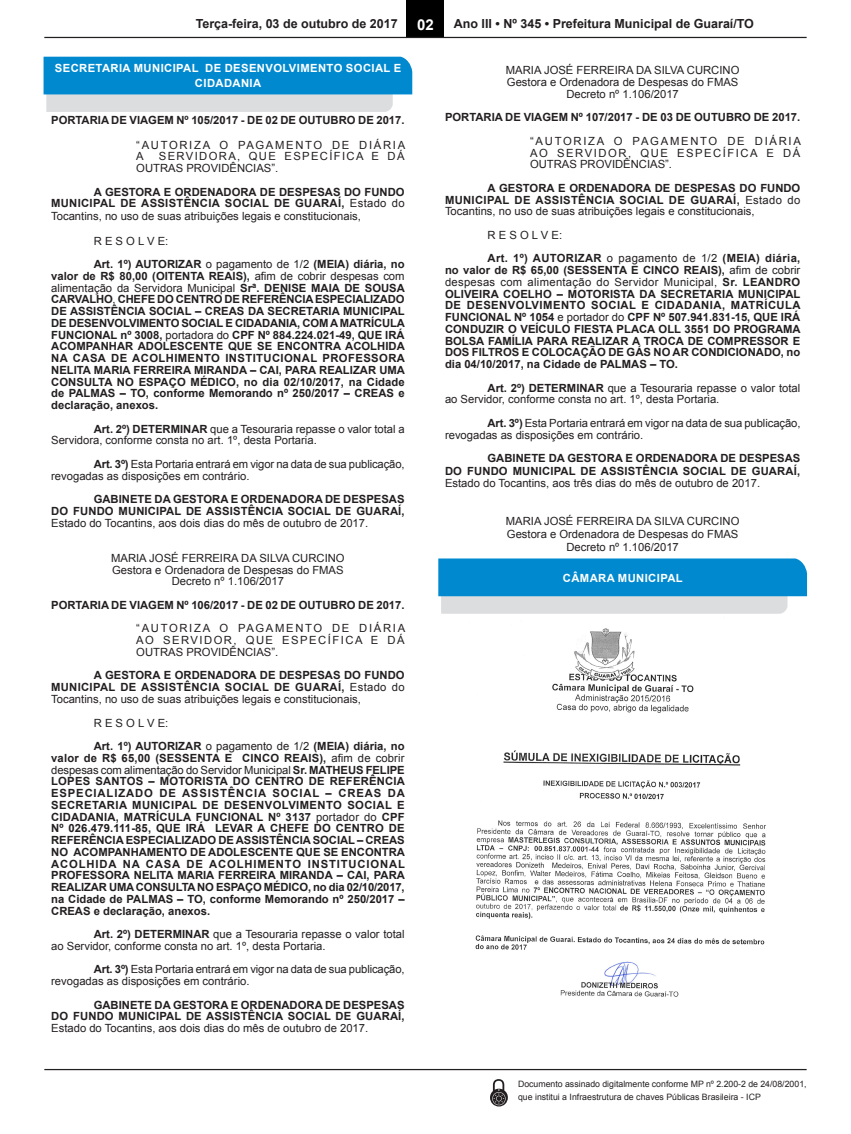
<style>
.page{position:relative;width:851px;height:1134px;background:#fff}
.page>*{position:absolute;margin:0;border:0;box-sizing:border-box;transform-origin:0 0}
.t1{font:700 15px "Arial";color:#fff}
.t2{font:700 12.5px "Arial";color:#231f20}
.CORPO_DE_TEXTO{font:700 11.25px/11.8px "Arial";letter-spacing:.01em;color:#231f20;text-align:justify}
.CORPO_DE_TEXTO-2{font:11.25px/11.8px "Arial";color:#231f20}
.Assinatura{font:11.25px "Arial";color:#231f20}
.EMENTA{font:11.25px/11.8px "Arial";letter-spacing:.12em;color:#231f20;text-align:justify}
.SEM_PARAGRAFO{font:700 11.25px "Arial";color:#231f20}
.t3{font:700 11.25px/15px "Arial";letter-spacing:.035em;color:#fff;text-align:center}
.EMENTA-2{font:11.25px/11.8px "Arial";letter-spacing:.15em;color:#231f20}
.CORPO_DE_TEXTO-3{font:8.75px/12.5px "Arial";color:#231f20}
.s1{font-weight:400}
.s2{font-weight:700}
</style>
<div class="page">
<div style="left:406px;top:0;width:38px;height:37px;background:#000"></div>
<hr style="left:44px;top:37px;width:762px;height:1px;background:#231f20">
<hr style="left:44px;top:1069px;width:762px;height:1px;background:#231f20">
<svg style="left:490px;top:1079px;width:17px;height:27px"></svg>
<svg style="left:44px;top:57px;width:368px;height:55px;background:#47a4d4"></svg>
<svg style="left:438px;top:558px;width:368px;height:56px;background:#49a5d5"></svg>
<img style="left:475px;top:628px;width:291px;height:369px">
<p class="t2" style="left:196px;top:15px;width:203px">Terça-feira, 03 de outubro de 2017</p>
<p class="t1" style="left:417px;top:14px;width:18px">02</p>
<p class="t2" style="left:454px;top:15px;width:301px">Ano III • Nº 345 • Prefeitura Municipal de Guaraí/TO</p>
<p class="t3" style="left:55px;top:61px;width:348px">SECRETARIA MUNICIPAL DE DESENVOLVIMENTO SOCIAL E<br>CIDADANIA</p>
<p class="SEM_PARAGRAFO" style="left:51px;top:113px;width:355px">PORTARIA DE VIAGEM Nº 105/2017 - DE 02 DE OUTUBRO DE 2017.</p>
<p class="EMENTA-2" style="left:136px;top:139px;width:270px">“AUTORIZA O PAGAMENTO DE DIÁRIA<br>A</p>
<p class="EMENTA" style="left:136px;top:151px;width:270px;text-indent:23px">SERVIDORA, QUE ESPECÍFICA E DÁ<br>OUTRAS PROVIDÊNCIAS”.</p>
<p class="CORPO_DE_TEXTO" style="left:51px;top:186px;width:355px;line-height:12.2px;text-indent:43px">A GESTORA E ORDENADORA DE DESPESAS DO FUNDO MUNICIPAL DE ASSISTÊNCIA SOCIAL DE GUARAÍ, <span class="s1">Estado do Tocantins, no uso de suas atribuições legais e constitucionais,</span></p>
<p class="CORPO_DE_TEXTO-2" style="left:94px;top:235px;width:76px">R E S O L V E:</p>
<p class="CORPO_DE_TEXTO" style="left:51px;top:258px;width:355px;text-indent:43px">Art. 1º) AUTORIZAR <span class="s1">o pagamento de 1/2</span> (MEIA) diária, no valor de R$ 80,00 (OITENTA REAIS), <span class="s1">afim de cobrir despesas com alimentação da Servidora Municipal</span> Srª. DENISE MAIA DE SOUSA CARVALHO<span class="s1">,</span> CHEFE DO CENTRO DE REFERÊNCIA ESPECIALIZADO DE ASSISTÊNCIA SOCIAL – CREAS DA SECRETARIA MUNICIPAL DE DESENVOLVIMENTO SOCIAL E CIDADANIA, COM A MATRÍCULA FUNCIONAL nº 3008, <span class="s1">portadora do</span> CPF Nº 884.224.021-49, QUE IRÁ ACOMPANHAR ADOLESCENTE QUE SE ENCONTRA ACOLHIDA NA CASA DE ACOLHIMENTO INSTITUCIONAL PROFESSORA NELITA MARIA FERREIRA MIRANDA – CAI, PARA REALIZAR UMA CONSULTA NO ESPAÇO MÉDICO, no dia 02/10/2017, na Cidade de PALMAS – TO, conforme Memorando nº 250/2017 – CREAS e declaração, anexos.</p>
<p class="CORPO_DE_TEXTO-2" style="left:51px;top:423px;width:355px;text-indent:43px"><span class="s2">Art. 2º) DETERMINAR</span> que a Tesouraria repasse o valor total a<br>Servidora, conforme consta no art. 1º, desta Portaria.</p>
<p class="CORPO_DE_TEXTO-2" style="left:51px;top:458px;width:355px;text-indent:43px"><span class="s2">Art. 3º)</span> Esta Portaria entrará em vigor na data de sua publicação, revogadas as disposições em contrário.</p>
<p class="CORPO_DE_TEXTO" style="left:51px;top:493px;width:355px;text-indent:43px">GABINETE DA GESTORA E ORDENADORA DE DESPESAS DO FUNDO MUNICIPAL DE ASSISTÊNCIA SOCIAL DE GUARAÍ, <span class="s1">Estado do Tocantins, aos dois dias do mês de outubro de 2017.</span></p>
<p class="Assinatura" style="left:111px;top:550px;width:235px">MARIA JOSÉ FERREIRA DA SILVA CURCINO</p>
<p class="Assinatura" style="left:112px;top:562px;width:233px">Gestora e Ordenadora de Despesas do FMAS</p>
<p class="Assinatura" style="left:172px;top:574px;width:114px">Decreto nº 1.106/2017</p>
<p class="SEM_PARAGRAFO" style="left:51px;top:597px;width:355px">PORTARIA DE VIAGEM Nº 106/2017 - DE 02 DE OUTUBRO DE 2017.</p>
<p class="EMENTA" style="left:136px;top:623px;width:270px">“AUTORIZA O PAGAMENTO DE DIÁRIA AO SERVIDOR, QUE ESPECÍFICA E DÁ OUTRAS PROVIDÊNCIAS”.</p>
<p class="CORPO_DE_TEXTO" style="left:51px;top:670px;width:355px;text-indent:43px">A GESTORA E ORDENADORA DE DESPESAS DO FUNDO MUNICIPAL DE ASSISTÊNCIA SOCIAL DE GUARAÍ, <span class="s1">Estado do Tocantins, no uso de suas atribuições legais e constitucionais,</span></p>
<p class="CORPO_DE_TEXTO-2" style="left:94px;top:717px;width:76px">R E S O L V E:</p>
<p class="CORPO_DE_TEXTO" style="left:51px;top:740px;width:355px;text-indent:43px">Art. 1º) AUTORIZAR <span class="s1">o pagamento de 1/2</span> (MEIA) diária, no valor de R$ 65,00 (SESSENTA E CINCO REAIS), <span class="s1">afim de cobrir despesas com alimentação do Servidor Municipal</span> Sr. MATHEUS FELIPE LOPES SANTOS – MOTORISTA DO CENTRO DE REFERÊNCIA ESPECIALIZADO DE ASSISTÊNCIA SOCIAL – CREAS DA SECRETARIA MUNICIPAL DE DESENVOLVIMENTO SOCIAL E CIDADANIA, MATRÍCULA FUNCIONAL Nº 3137 <span class="s1">portador do</span> CPF Nº 026.479.111-85, QUE IRÁ LEVAR A CHEFE DO CENTRO DE REFERÊNCIA ESPECIALIZADO DE ASSISTÊNCIA SOCIAL – CREAS NO ACOMPANHAMENTO DE ADOLESCENTE QUE SE ENCONTRA ACOLHIDA NA CASA DE ACOLHIMENTO INSTITUCIONAL PROFESSORA NELITA MARIA FERREIRA MIRANDA – CAI, PARA REALIZAR UMA CONSULTA NO ESPAÇO MÉDICO, no dia 02/10/2017, na Cidade de PALMAS – TO, conforme Memorando nº 250/2017 – CREAS e declaração, anexos.</p>
<p class="CORPO_DE_TEXTO-2" style="left:51px;top:928px;width:355px;text-indent:43px"><span class="s2">Art. 2º) DETERMINAR</span> que a Tesouraria repasse o valor total ao Servidor, conforme consta no art. 1º, desta Portaria.</p>
<p class="CORPO_DE_TEXTO-2" style="left:51px;top:963px;width:355px;text-indent:43px"><span class="s2">Art. 3º)</span> Esta Portaria entrará em vigor na data de sua publicação, revogadas as disposições em contrário.</p>
<p class="CORPO_DE_TEXTO" style="left:51px;top:999px;width:355px;text-indent:43px">GABINETE DA GESTORA E ORDENADORA DE DESPESAS DO FUNDO MUNICIPAL DE ASSISTÊNCIA SOCIAL DE GUARAÍ, <span class="s1">Estado do Tocantins, aos dois dias do mês de outubro de 2017.</span></p>
<p class="Assinatura" style="left:506px;top:63px;width:235px">MARIA JOSÉ FERREIRA DA SILVA CURCINO</p>
<p class="Assinatura" style="left:507px;top:74px;width:233px">Gestora e Ordenadora de Despesas do FMAS</p>
<p class="Assinatura" style="left:566px;top:86px;width:114px">Decreto nº 1.106/2017</p>
<p class="SEM_PARAGRAFO" style="left:445px;top:110px;width:357px">PORTARIA DE VIAGEM Nº 107/2017 - DE 03 DE OUTUBRO DE 2017.</p>
<p class="EMENTA" style="left:530px;top:135px;width:272px">“AUTORIZA O PAGAMENTO DE DIÁRIA AO SERVIDOR, QUE ESPECÍFICA E DÁ OUTRAS PROVIDÊNCIAS”.</p>
<p class="CORPO_DE_TEXTO" style="left:445px;top:182px;width:357px;text-indent:43px">A GESTORA E ORDENADORA DE DESPESAS DO FUNDO MUNICIPAL DE ASSISTÊNCIA SOCIAL DE GUARAÍ, <span class="s1">Estado do Tocantins, no uso de suas atribuições legais e constitucionais,</span></p>
<p class="CORPO_DE_TEXTO-2" style="left:487px;top:229px;width:76px">R E S O L V E:</p>
<p class="CORPO_DE_TEXTO" style="left:445px;top:253px;width:357px;text-indent:43px">Art. 1º) AUTORIZAR <span class="s1">o pagamento de 1/2</span> (MEIA) diária, no valor de R$ 65,00 (SESSENTA E CINCO REAIS), <span class="s1">afim de cobrir despesas com alimentação do Servidor Municipal,</span> Sr. LEANDRO OLIVEIRA COELHO – MOTORISTA DA SECRETARIA MUNICIPAL DE DESENVOLVIMENTO SOCIAL E CIDADANIA, MATRÍCULA FUNCIONAL Nº 1054 <span class="s1">e portador do</span> CPF Nº 507.941.831-15, QUE IRÁ CONDUZIR O VEÍCULO FIESTA PLACA OLL 3551 DO PROGRAMA BOLSA FAMÍLIA PARA REALIZAR A TROCA DE COMPRESSOR E DOS FILTROS E COLOCAÇÃO DE GÁS NO AR CONDICIONADO, no dia 04/10/2017, na Cidade de PALMAS – TO.</p>
<p class="CORPO_DE_TEXTO-2" style="left:445px;top:382px;width:357px;text-indent:43px"><span class="s2">Art. 2º) DETERMINAR</span> que a Tesouraria repasse o valor total ao Servidor, conforme consta no art. 1º, desta Portaria.</p>
<p class="CORPO_DE_TEXTO-2" style="left:445px;top:417px;width:357px;text-indent:43px"><span class="s2">Art. 3º)</span> Esta Portaria entrará em vigor na data de sua publicação, revogadas as disposições em contrário.</p>
<p class="CORPO_DE_TEXTO" style="left:445px;top:452px;width:357px;line-height:12.6px;text-indent:43px">GABINETE DA GESTORA E ORDENADORA DE DESPESAS DO FUNDO MUNICIPAL DE ASSISTÊNCIA SOCIAL DE GUARAÍ, <span class="s1">Estado do Tocantins, aos três dias do mês de outubro de 2017.</span></p>
<p class="Assinatura" style="left:506px;top:514px;width:235px">MARIA JOSÉ FERREIRA DA SILVA CURCINO</p>
<p class="Assinatura" style="left:507px;top:526px;width:233px">Gestora e Ordenadora de Despesas do FMAS</p>
<p class="Assinatura" style="left:566px;top:539px;width:114px">Decreto nº 1.106/2017</p>
<p class="t3" style="left:562px;top:570px;width:121px">CÂMARA MUNICIPAL</p>
<p class="CORPO_DE_TEXTO-3" style="left:518px;top:1078px;width:290px">Documento assinado digitalmente conforme MP nº 2.200-2 de 24/08/2001, que institui a Infraestrutura de chaves Públicas Brasileira - ICP</p>
</div>
